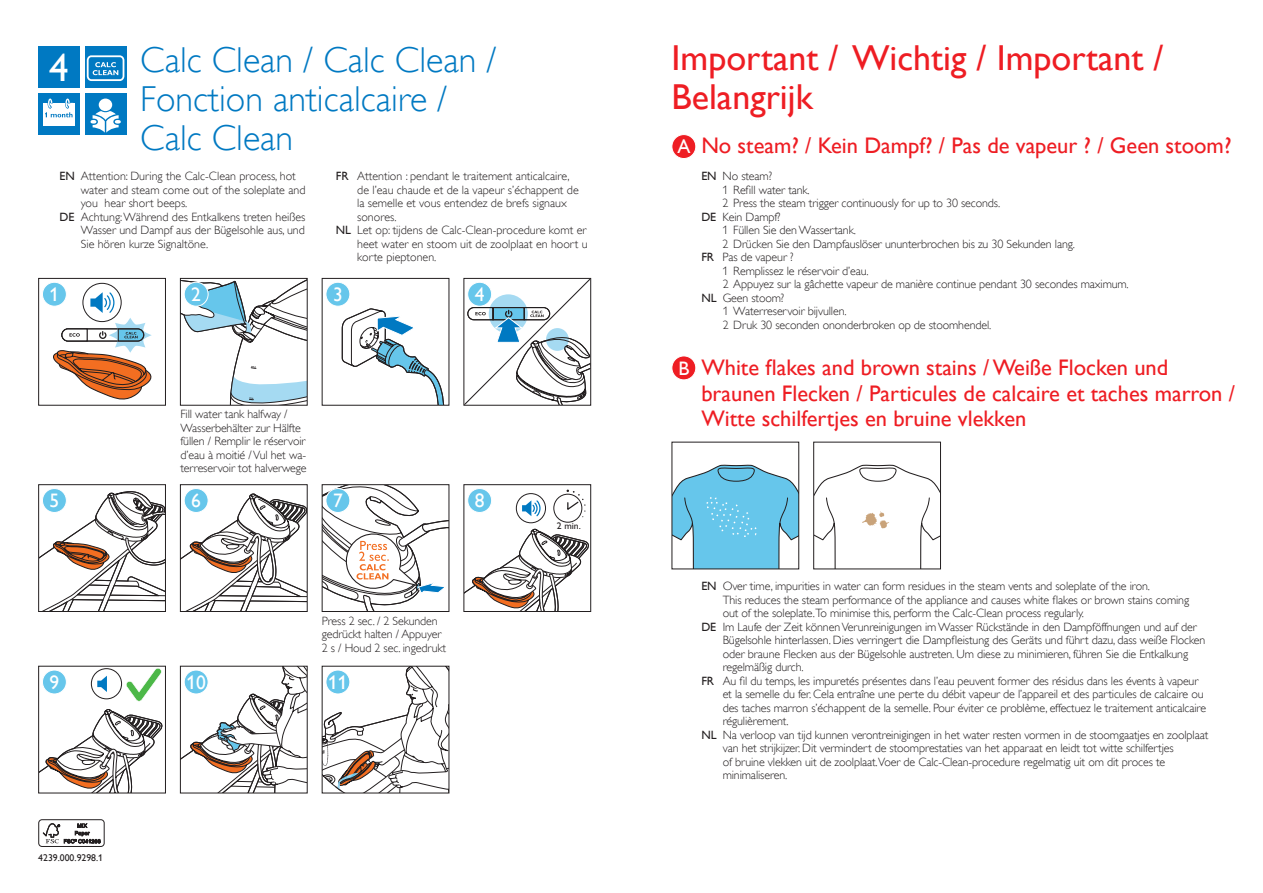
<style>
.page{position:relative;width:1263px;height:893px;background:#fff}
.page>*{position:absolute;margin:0;border:0;box-sizing:border-box;transform-origin:0 0}
.t1{font:39px "Gill Sans Alt One WGL";color:#fff}
.t2{font:36px/39px "Gill Sans Alt One WGL Light";color:#0079c2}
.t3{font:36px/39px "Gill Sans Alt One WGL";color:#ee1d23}
.t4{font:22.5px/25.5px "Gill Sans Alt One WGL";color:#ee1d23}
.t5{font:19.5px "Gill Sans Alt One WGL";color:#fff}
.t6{font:12px/13.5px "Gill Sans Alt One WGL Light";letter-spacing:-.01em;color:#231f20}
.t7{font:9.75px "Gill Sans Alt One WGL";color:#231f20}
.t8{font:9.6px "Gill Sans Alt One WGL";color:#231f20}
.s1{font-family:"Gill Sans Alt One WGL"}
</style>
<div class="page">
<svg style="left:671px;top:441px;width:128px;height:129px"></svg>
<svg style="left:813px;top:441px;width:128px;height:129px"></svg>
<div style="left:672px;top:356px;width:24px;height:24px;background:#ee1d23;border-radius:50%"></div>
<div style="left:671px;top:356px;width:25px;height:24px;border:1px solid #fff;border-radius:50%"></div>
<svg style="left:38px;top:278px;width:128px;height:128px"></svg>
<svg style="left:38px;top:484px;width:128px;height:128px"></svg>
<svg style="left:38px;top:665px;width:128px;height:129px"></svg>
<svg style="left:180px;top:278px;width:128px;height:128px"></svg>
<svg style="left:180px;top:484px;width:128px;height:128px"></svg>
<svg style="left:180px;top:665px;width:128px;height:129px"></svg>
<svg style="left:321px;top:278px;width:129px;height:128px"></svg>
<svg style="left:321px;top:484px;width:129px;height:128px"></svg>
<svg style="left:321px;top:665px;width:129px;height:129px"></svg>
<svg style="left:463px;top:278px;width:128px;height:128px"></svg>
<svg style="left:463px;top:484px;width:128px;height:128px"></svg>
<div style="left:85px;top:47px;width:41px;height:41px;background:#0079c2"></div>
<svg style="left:87px;top:55px;width:37px;height:26px"></svg>
<div style="left:38px;top:94px;width:41px;height:41px;background:#0079c2"></div>
<div style="left:43px;top:103px;width:31px;height:23px;background:#fff"></div>
<svg style="left:45px;top:98px;width:28px;height:19px"></svg>
<div style="left:85px;top:94px;width:41px;height:41px;background:#0079c2"></div>
<div style="left:99px;top:99px;width:13px;height:12px;background:#fff;border-radius:50%"></div>
<svg style="left:90px;top:111px;width:31px;height:22px"></svg>
<div style="left:38px;top:47px;width:41px;height:41px;background:#0079c2"></div>
<div style="left:38px;top:819px;width:67px;height:28px;border:1px solid #231f20;border-radius:3px"></div>
<svg style="left:43px;top:823px;width:58px;height:20px"></svg>
<div style="left:672px;top:135px;width:24px;height:24px;background:#ee1d23;border-radius:50%"></div>
<div style="left:671px;top:134px;width:25px;height:25px;border:1px solid #fff;border-radius:50%"></div>
<div style="left:42px;top:282px;width:24px;height:24px;background:#66c6eb;border-radius:50%"></div>
<div style="left:42px;top:282px;width:25px;height:24px;border:1px solid #fff;border-radius:50%"></div>
<div style="left:42px;top:488px;width:24px;height:24px;background:#66c6eb;border-radius:50%"></div>
<div style="left:42px;top:488px;width:25px;height:25px;border:1px solid #fff;border-radius:50%"></div>
<div style="left:42px;top:670px;width:24px;height:24px;background:#66c6eb;border-radius:50%"></div>
<div style="left:42px;top:670px;width:25px;height:24px;border:1px solid #fff;border-radius:50%"></div>
<div style="left:184px;top:282px;width:24px;height:24px;background:#66c6eb;border-radius:50%"></div>
<div style="left:184px;top:282px;width:24px;height:24px;border:1px solid #fff;border-radius:50%"></div>
<div style="left:184px;top:488px;width:24px;height:24px;background:#66c6eb;border-radius:50%"></div>
<div style="left:184px;top:488px;width:24px;height:25px;border:1px solid #fff;border-radius:50%"></div>
<div style="left:184px;top:670px;width:24px;height:24px;background:#66c6eb;border-radius:50%"></div>
<div style="left:184px;top:670px;width:24px;height:24px;border:1px solid #fff;border-radius:50%"></div>
<div style="left:326px;top:282px;width:24px;height:24px;background:#66c6eb;border-radius:50%"></div>
<div style="left:326px;top:282px;width:24px;height:24px;border:1px solid #fff;border-radius:50%"></div>
<div style="left:326px;top:488px;width:24px;height:24px;background:#66c6eb;border-radius:50%"></div>
<div style="left:326px;top:488px;width:24px;height:25px;border:1px solid #fff;border-radius:50%"></div>
<div style="left:326px;top:670px;width:24px;height:24px;background:#66c6eb;border-radius:50%"></div>
<div style="left:326px;top:670px;width:24px;height:24px;border:1px solid #fff;border-radius:50%"></div>
<div style="left:468px;top:282px;width:24px;height:24px;background:#66c6eb;border-radius:50%"></div>
<div style="left:467px;top:282px;width:25px;height:24px;border:1px solid #fff;border-radius:50%"></div>
<div style="left:468px;top:488px;width:24px;height:24px;background:#66c6eb;border-radius:50%"></div>
<div style="left:467px;top:488px;width:25px;height:25px;border:1px solid #fff;border-radius:50%"></div>
<h1 class="t1" style="left:49px;top:41px;width:21px">4</h1>
<h2 class="t2" style="left:140px;top:40px;width:358px">Calc Clean / Calc Clean /<br>Fonction anticalcaire /<br>Calc Clean</h2>
<p class="t6" style="left:60px;top:170px;width:238px"><span class="s1">EN</span> Attention: During the Calc-Clean process, hot</p>
<p class="t6" style="left:81px;top:183px;width:226px">water and steam come out of the soleplate and</p>
<p class="t6" style="left:81px;top:197px;width:108px">you hear short beeps.</p>
<p class="t6" style="left:60px;top:210px;width:247px"><span class="s1">DE</span> Achtung:Während des Entkalkens treten heißes</p>
<p class="t6" style="left:81px;top:224px;width:226px">Wasser und Dampf aus der Bügelsohle aus, und</p>
<p class="t6" style="left:81px;top:237px;width:129px">Sie hören kurze Signaltöne.</p>
<p class="t6" style="left:336px;top:170px;width:235px"><span class="s1">FR</span> Attention : pendant le traitement anticalcaire,</p>
<p class="t6" style="left:357px;top:183px;width:223px">de l’eau chaude et de la vapeur s’échappent de</p>
<p class="t6" style="left:357px;top:197px;width:211px">la semelle et vous entendez de brefs signaux</p>
<p class="t6" style="left:357px;top:210px;width:41px">sonores.</p>
<p class="t6" style="left:336px;top:224px;width:252px"><span class="s1">NL</span> Let op: tijdens de Calc-Clean-procedure komt er</p>
<p class="t6" style="left:357px;top:237px;width:232px">heet water en stoom uit de zoolplaat en hoort u</p>
<p class="t6" style="left:357px;top:251px;width:81px">korte pieptonen.</p>
<h3 class="t5" style="left:50px;top:281px;width:11px">1</h3>
<h3 class="t5" style="left:191px;top:281px;width:11px">2</h3>
<h3 class="t5" style="left:333px;top:281px;width:11px">3</h3>
<h3 class="t5" style="left:475px;top:281px;width:11px">4</h3>
<h3 class="t5" style="left:50px;top:487px;width:11px">5</h3>
<h3 class="t5" style="left:50px;top:669px;width:11px">9</h3>
<p class="t6" style="left:180px;top:408px;width:128px">Fill water tank halfway /<br>Wasserbehälter zur Hälfte füllen / Remplir le réservoir d’eau à moitié / Vul het wa&shy;terreservoir tot halverwege</p>
<h3 class="t5" style="left:191px;top:487px;width:11px">6</h3>
<h3 class="t5" style="left:333px;top:487px;width:11px">7</h3>
<h3 class="t5" style="left:475px;top:487px;width:11px">8</h3>
<h3 class="t5" style="left:186px;top:669px;width:21px">10</h3>
<p class="t6" style="left:322px;top:614px;width:126px">Press 2 sec. / 2 Sekunden gedrückt halten / Appuyer<br>2 s / Houd 2 sec. ingedrukt</p>
<h3 class="t5" style="left:328px;top:669px;width:21px">11</h3>
<p class="t8" style="left:557px;top:519px;width:26px">2 min.</p>
<p class="t7" style="left:38px;top:851px;width:66px">4239.000.9298.1</p>
<h2 class="t3" style="left:671px;top:38px;width:494px">Important / Wichtig / Important /<br>Belangrijk</h2>
<h3 class="t4" style="left:701px;top:133px;width:532px">No steam? / Kein Dampf? / Pas de vapeur ? / Geen stoom?</h3>
<p class="t6" style="left:701px;top:169px;width:72px"><span class="s1">EN</span> No steam?</p>
<p class="t6" style="left:723px;top:183px;width:89px">1 Refill water tank.</p>
<p class="t6" style="left:723px;top:196px;width:279px">2 Press the steam trigger continuously for up to 30 seconds.</p>
<p class="t6" style="left:701px;top:210px;width:81px"><span class="s1">DE</span> Kein Dampf?</p>
<p class="t6" style="left:723px;top:223px;width:135px">1 Füllen Sie den Wassertank.</p>
<p class="t6" style="left:723px;top:237px;width:354px">2 Drücken Sie den Dampfauslöser ununterbrochen bis zu 30 Sekunden lang.</p>
<p class="t6" style="left:701px;top:250px;width:94px"><span class="s1">FR</span> Pas de vapeur ?</p>
<p class="t6" style="left:723px;top:264px;width:148px">1 Remplissez le réservoir d’eau.</p>
<p class="t6" style="left:723px;top:277px;width:407px">2 Appuyez sur la gâchette vapeur de manière continue pendant 30 secondes maximum.</p>
<p class="t6" style="left:701px;top:291px;width:84px"><span class="s1">NL</span> Geen stoom?</p>
<p class="t6" style="left:723px;top:304px;width:125px">1 Waterreservoir bijvullen.</p>
<p class="t6" style="left:723px;top:318px;width:270px">2 Druk 30 seconden ononderbroken op de stoomhendel.</p>
<h3 class="t5" style="left:677px;top:133px;width:15px">A</h3>
<h3 class="t5" style="left:678px;top:355px;width:12px">B</h3>
<h3 class="t4" style="left:701px;top:355px;width:535px">White flakes and brown stains / Weiße Flocken und braunen Flecken / Particules de calcaire et taches marron /<br>Witte schilfertjes en bruine vlekken</h3>
<p class="t6" style="left:701px;top:580px;width:450px"><span class="s1">EN</span> Over time, impurities in water can form residues in the steam vents and soleplate of the iron.</p>
<p class="t6" style="left:723px;top:593px;width:468px">This reduces the steam performance of the appliance and causes white flakes or brown stains coming</p>
<p class="t6" style="left:723px;top:607px;width:363px">out of the soleplate.To minimise this, perform the Calc-Clean process regularly.</p>
<p class="t6" style="left:701px;top:620px;width:497px"><span class="s1">DE</span> Im Laufe der Zeit können Verunreinigungen im Wasser Rückstände in den Dampföffnungen und auf der</p>
<p class="t6" style="left:723px;top:634px;width:484px">Bügelsohle hinterlassen. Dies verringert die Dampfleistung des Geräts und führt dazu, dass weiße Flocken</p>
<p class="t6" style="left:723px;top:647px;width:467px">oder braune Flecken aus der Bügelsohle austreten. Um diese zu minimieren, führen Sie die Entkalkung</p>
<p class="t6" style="left:723px;top:661px;width:83px">regelmäßig durch.</p>
<p class="t6" style="left:701px;top:674px;width:498px"><span class="s1">FR</span> Au fil du temps, les impuretés présentes dans l’eau peuvent former des résidus dans les évents à vapeur</p>
<p class="t6" style="left:723px;top:688px;width:482px">et la semelle du fer. Cela entraîne une perte du débit vapeur de l’appareil et des particules de calcaire ou</p>
<p class="t6" style="left:723px;top:701px;width:485px">des taches marron s’échappent de la semelle. Pour éviter ce problème, effectuez le traitement anticalcaire</p>
<p class="t6" style="left:723px;top:715px;width:67px">régulièrement.</p>
<p class="t6" style="left:701px;top:728px;width:508px"><span class="s1">NL</span> Na verloop van tijd kunnen verontreinigingen in het water resten vormen in de stoomgaatjes en zoolplaat</p>
<p class="t6" style="left:723px;top:742px;width:452px">van het strijkijzer. Dit vermindert de stoomprestaties van het apparaat en leidt tot witte schilfertjes</p>
<p class="t6" style="left:723px;top:755px;width:444px">of bruine vlekken uit de zoolplaat.Voer de Calc-Clean-procedure regelmatig uit om dit proces te</p>
<p class="t6" style="left:723px;top:769px;width:66px">minimaliseren.</p>
</div>
